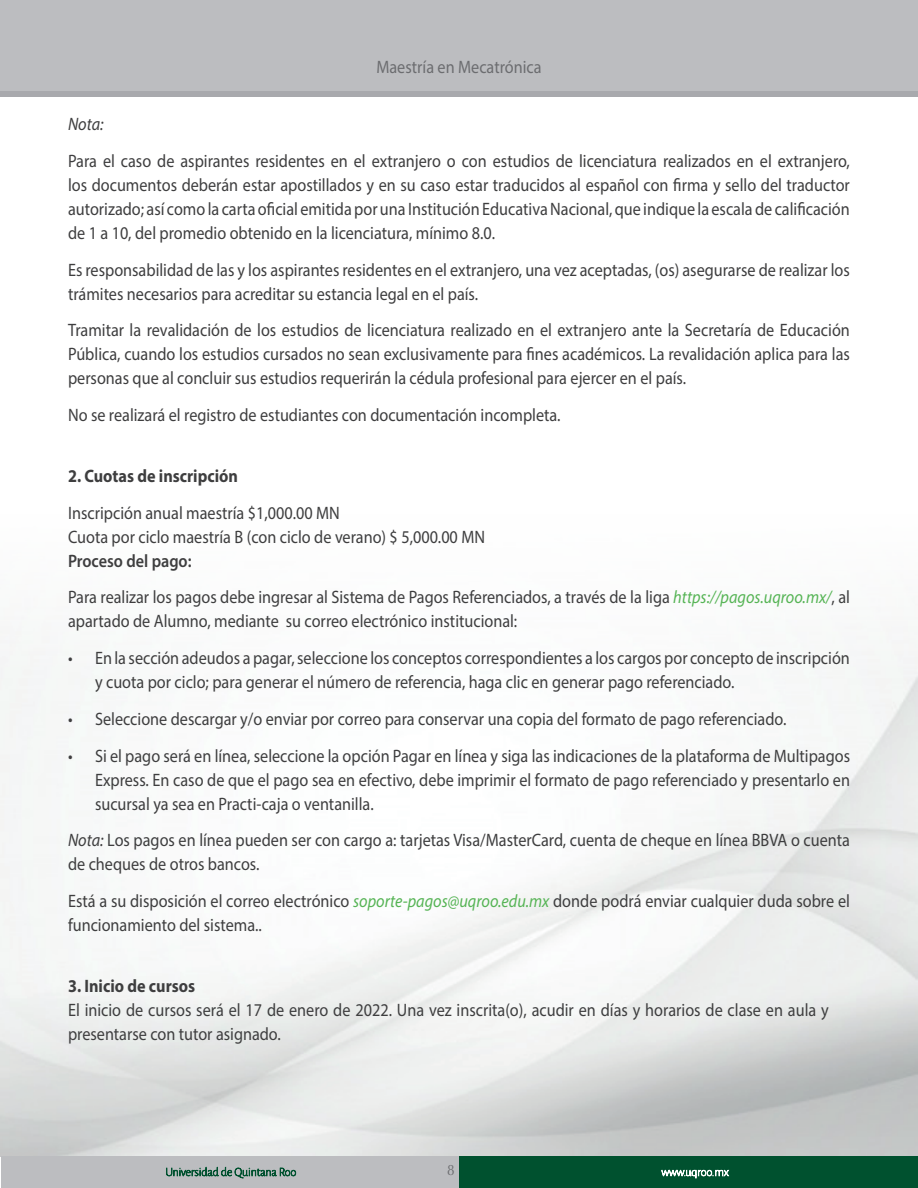
<style>
.page{position:relative;width:918px;height:1188px;background:#fff}
.page>*{position:absolute;margin:0;border:0;box-sizing:border-box;transform-origin:0 0}
.t1{font:18px/24px "Myriad Pro";color:#3e3e3f;scale:.9 1}
.t2{font:700 18px "Myriad Pro";color:#3e3e3f;scale:.9 1}
.t3{font:18px "Myriad Pro";color:#6c6d70;scale:.9 1}
.t4{font:600 18px "Myriad Pro";color:#3e3e3f;scale:.9 1}
.t5{font:italic 18px "Myriad Pro";color:#3e3e3f;scale:.9 1}
.t6{font:15px "Optima";color:#6c6d70;scale:.9 1}
.s1{font-style:italic;color:#56b455}
.s2{font-style:italic}
</style>
<div class="page">
<img style="left:0;top:682px;width:917px;height:475px">
<div style="left:0;top:0;width:918px;height:91px;background:#bcbdc0"></div>
<div style="left:0;top:91px;width:918px;height:6px;background:#a8a9ad"></div>
<div style="left:1px;top:1157px;width:459px;height:31px;background:#bcbdc0"></div>
<div style="left:460px;top:1157px;width:458px;height:31px;background:#00512f"></div>
<svg style="left:661px;top:1169px;width:68px;height:9px"></svg>
<svg style="left:166px;top:1167px;width:130px;height:12px"></svg>
<p class="t3" style="left:376px;top:56px;width:185px">Maestría en Mecatrónica</p>
<p class="t5" style="left:68px;top:113px;width:41px">Nota:</p>
<p class="t1" style="left:68px;top:148px;width:870px;text-align:justify">Para el caso de aspirantes residentes en el extranjero o con estudios de licenciatura realizados en el extranjero, los documentos deberán estar apostillados y en su caso estar traducidos al español con firma y sello del traductor autorizado; así como la carta oficial emitida por una Institución Educativa Nacional, que indique la escala de calificación de 1 a 10, del promedio obtenido en la licenciatura, mínimo 8.0.</p>
<p class="t1" style="left:68px;top:257px;width:870px">Es responsabilidad de las y los aspirantes residentes en el extranjero, una vez aceptadas, (os) asegurarse de realizar los trámites necesarios para acreditar su estancia legal en el país.</p>
<p class="t1" style="left:68px;top:318px;width:870px;text-align:justify">Tramitar la revalidación de los estudios de licenciatura realizado en el extranjero ante la Secretaría de Educación Pública, cuando los estudios cursados no sean exclusivamente para fines académicos. La revalidación aplica para las personas que al concluir sus estudios requerirán la cédula profesional para ejercer en el país.</p>
<p class="t1" style="left:68px;top:403px;width:549px">No se realizará el registro de estudiantes con documentación incompleta.</p>
<p class="t2" style="left:68px;top:464px;width:190px">2. Cuotas de inscripción</p>
<p class="t1" style="left:68px;top:500px;width:304px">Inscripción anual maestría $1,000.00 MN</p>
<p class="t1" style="left:68px;top:524px;width:465px">Cuota por ciclo maestría B (con ciclo de verano) $ 5,000.00 MN</p>
<p class="t4" style="left:68px;top:549px;width:139px">Proceso del pago:</p>
<p class="t1" style="left:68px;top:585px;width:870px">Para realizar los pagos debe ingresar al Sistema de Pagos Referenciados, a través de la liga <span class="s1">https://pagos.uqroo.mx/</span>, al apartado de Alumno, mediante su correo electrónico institucional:</p>
<p class="t1" style="left:95px;top:646px;width:840px;text-indent:-27px">• En la sección adeudos a pagar, seleccione los conceptos correspondientes a los cargos por concepto de inscripción y cuota por ciclo; para generar el número de referencia, haga clic en generar pago referenciado.</p>
<p class="t1" style="left:68px;top:706px;width:800px">• Seleccione descargar y/o enviar por correo para conservar una copia del formato de pago referenciado.</p>
<p class="t1" style="left:95px;top:743px;width:840px;text-align:justify;text-indent:-27px">• Si el pago será en línea, seleccione la opción Pagar en línea y siga las indicaciones de la plataforma de Multipagos Express. En caso de que el pago sea en efectivo, debe imprimir el formato de pago referenciado y presentarlo en sucursal ya sea en Practi-caja o ventanilla.</p>
<p class="t1" style="left:68px;top:828px;width:870px"><span class="s2">Nota:</span> Los pagos en línea pueden ser con cargo a: tarjetas Visa/MasterCard, cuenta de cheque en línea BBVA o cuenta de cheques de otros bancos.</p>
<p class="t1" style="left:68px;top:889px;width:870px">Está a su disposición el correo electrónico <span class="s1">soporte-pagos@uqroo.edu.mx</span> donde podrá enviar cualquier duda sobre el funcionamiento del sistema..</p>
<p class="t2" style="left:68px;top:974px;width:143px">3. Inicio de cursos</p>
<p class="t1" style="left:68px;top:998px;width:847px">El inicio de cursos será el 17 de enero de 2022. Una vez inscrita(o), acudir en días y horarios de clase en aula y presentarse con tutor asignado.</p>
<p class="t6" style="left:447px;top:1162px;width:10px">8</p>
</div>
